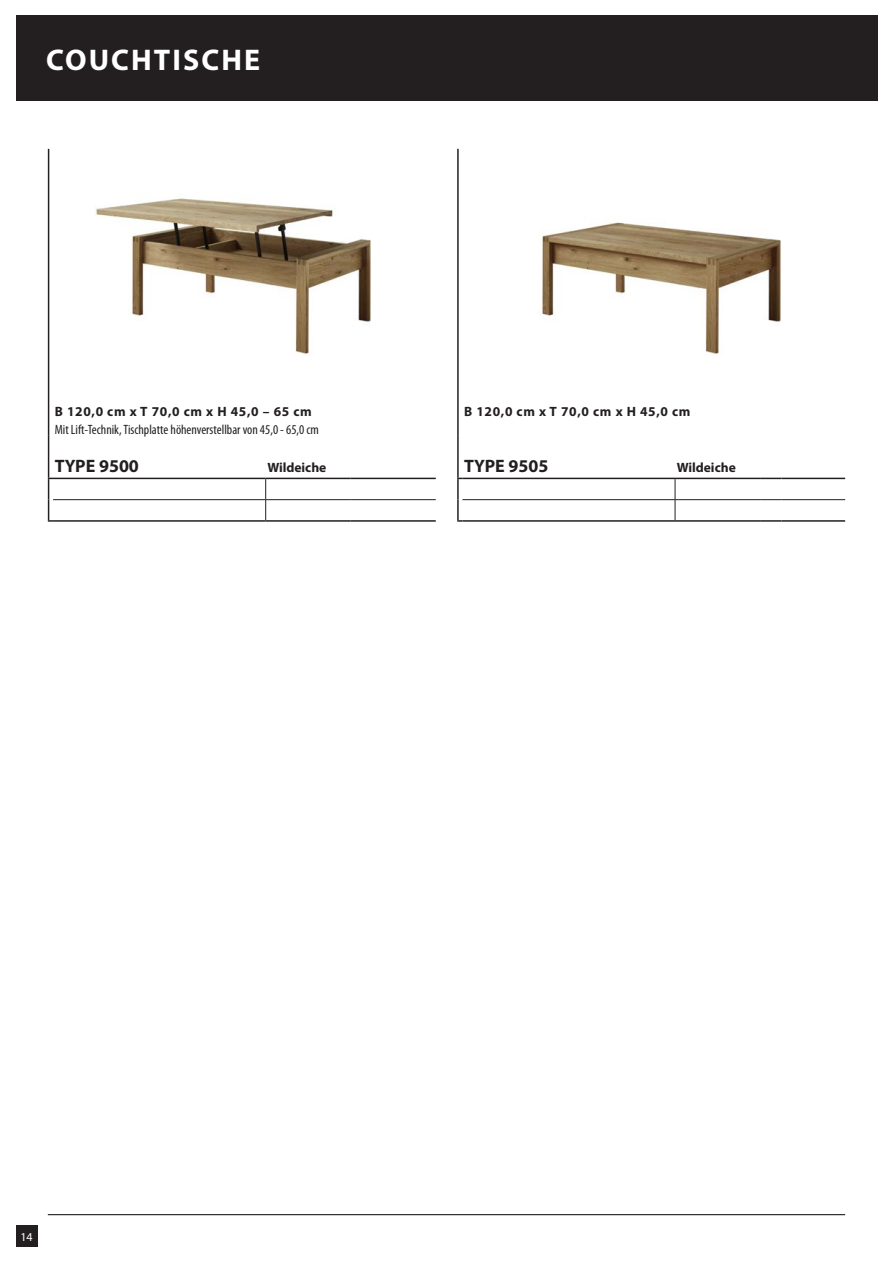
<style>
.page{position:relative;width:893px;height:1263px;background:#fff}
.page>*{position:absolute;margin:0;border:0;box-sizing:border-box;transform-origin:0 0}
.t1{font:700 30px "Myriad Pro";letter-spacing:.07em;color:#fff}
.t2{font:700 18px "Myriad Pro";color:#231f20}
.t3{font:condensed 13.5px "Myriad Pro";color:#231f20}
.t4{font:700 13.5px "Myriad Pro";letter-spacing:.05em;color:#231f20}
.t5{font:700 13.5px "Myriad Pro";color:#231f20}
.t6{font:12px "Myriad Pro";color:#fff}
</style>
<div class="page">
<hr style="left:48px;top:1214px;width:797px;height:1px;background:#231f20">
<div style="left:16px;top:1226px;width:21px;height:21px;background:#231f20"></div>
<hr style="left:48px;top:149px;width:1px;height:255px;background:#231f20">
<hr style="left:48px;top:404px;width:1px;height:32px;background:#231f20">
<hr style="left:48px;top:436px;width:1px;height:42px;background:#231f20">
<hr style="left:53px;top:478px;width:213px;height:1px;background:#231f20">
<hr style="left:372px;top:499px;width:64px;height:1px;background:#231f20">
<hr style="left:266px;top:499px;width:85px;height:1px;background:#231f20">
<svg style="left:351px;top:499px;width:21px;height:1px"></svg>
<hr style="left:266px;top:478px;width:85px;height:1px;background:#231f20">
<svg style="left:351px;top:478px;width:21px;height:1px"></svg>
<hr style="left:372px;top:478px;width:64px;height:1px;background:#231f20">
<hr style="left:53px;top:499px;width:213px;height:1px;background:#231f20">
<svg style="left:265px;top:479px;width:1px;height:41px"></svg>
<svg style="left:48px;top:478px;width:5px;height:44px"></svg>
<hr style="left:53px;top:520px;width:213px;height:2px;background:#231f20">
<hr style="left:266px;top:520px;width:85px;height:2px;background:#231f20">
<hr style="left:351px;top:520px;width:21px;height:2px;background:#231f20">
<hr style="left:372px;top:520px;width:64px;height:2px;background:#231f20">
<div style="left:16px;top:16px;width:861px;height:85px;background:#231f20"></div>
<img style="left:95px;top:198px;width:276px;height:157px">
<hr style="left:457px;top:149px;width:2px;height:255px;background:#231f20">
<hr style="left:457px;top:404px;width:2px;height:32px;background:#231f20">
<hr style="left:457px;top:436px;width:2px;height:42px;background:#231f20">
<hr style="left:457px;top:479px;width:2px;height:21px;background:#231f20">
<hr style="left:457px;top:500px;width:2px;height:20px;background:#231f20">
<hr style="left:462px;top:478px;width:213px;height:1px;background:#231f20">
<hr style="left:781px;top:499px;width:64px;height:1px;background:#231f20">
<hr style="left:675px;top:499px;width:85px;height:1px;background:#231f20">
<svg style="left:760px;top:499px;width:21px;height:1px"></svg>
<hr style="left:675px;top:478px;width:85px;height:1px;background:#231f20">
<svg style="left:760px;top:478px;width:21px;height:1px"></svg>
<hr style="left:781px;top:478px;width:64px;height:1px;background:#231f20">
<hr style="left:462px;top:499px;width:213px;height:1px;background:#231f20">
<svg style="left:675px;top:479px;width:1px;height:41px"></svg>
<hr style="left:462px;top:520px;width:213px;height:2px;background:#231f20">
<hr style="left:675px;top:520px;width:85px;height:2px;background:#231f20">
<hr style="left:760px;top:520px;width:21px;height:2px;background:#231f20">
<hr style="left:781px;top:520px;width:64px;height:2px;background:#231f20">
<img style="left:541px;top:222px;width:240px;height:133px">
<h1 class="t1" style="left:46px;top:40px;width:216px">COUCHTISCHE</h1>
<p class="t4" style="left:55px;top:402px;width:258px">B 120,0 cm x T 70,0 cm x H 45,0 – 65 cm</p>
<p class="t3" style="left:55px;top:422px;width:266px">Mit Lift-Technik, Tischplatte höhenverstellbar von 45,0 - 65,0 cm</p>
<h2 class="t2" style="left:55px;top:454px;width:86px">TYPE 9500</h2>
<p class="t5" style="left:267px;top:459px;width:61px">Wildeiche</p>
<p class="t4" style="left:464px;top:402px;width:228px">B 120,0 cm x T 70,0 cm x H 45,0 cm</p>
<h2 class="t2" style="left:464px;top:454px;width:86px">TYPE 9505</h2>
<p class="t5" style="left:677px;top:459px;width:61px">Wildeiche</p>
<p class="t6" style="left:20px;top:1229px;width:14px">14</p>
</div>
